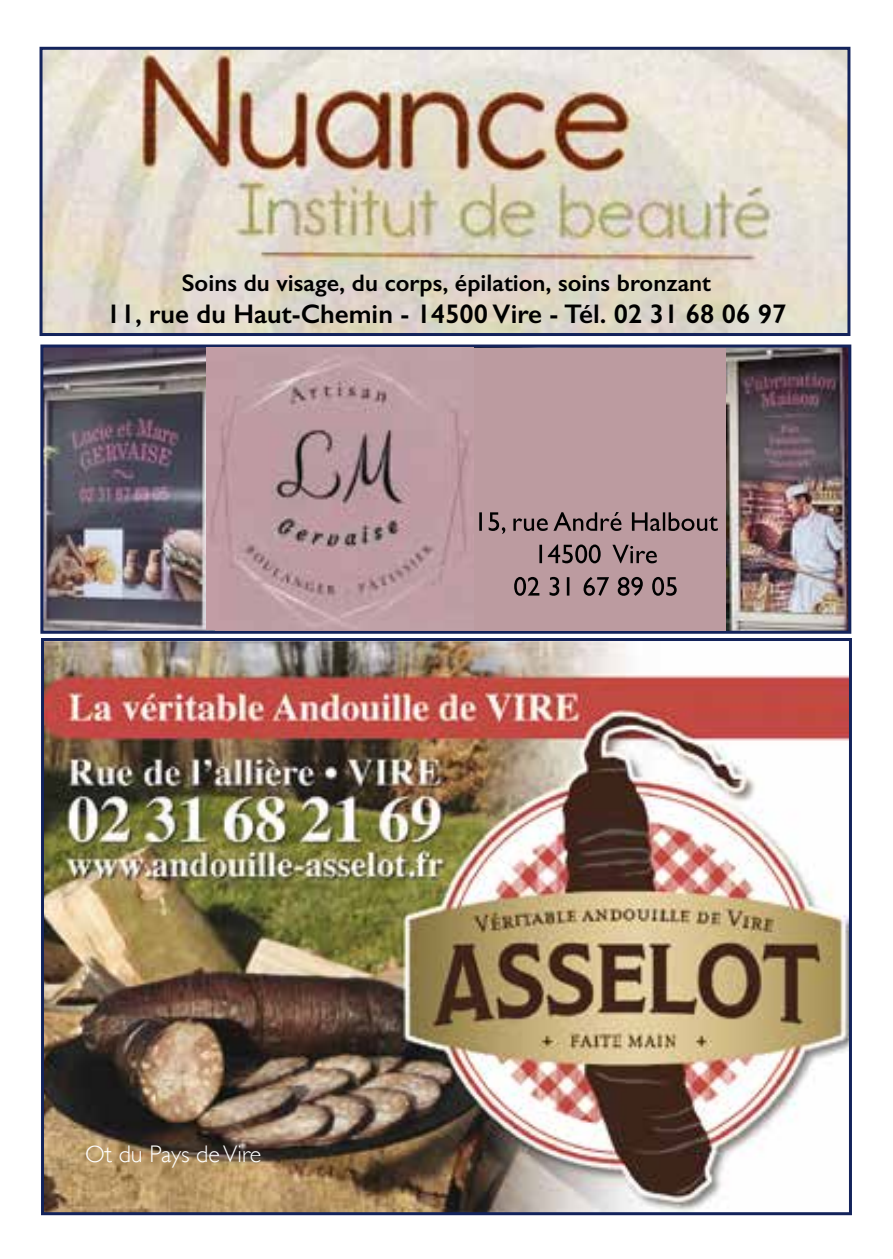
<style>
.page{position:relative;width:893px;height:1259px;background:#fff}
.page>*{position:absolute;margin:0;border:0;box-sizing:border-box;transform-origin:0 0}
.t1{font:600 27px "Gill Sans";color:#000}
.t2{font:600 24px "Gill Sans";color:#000}
.t3{font:300 24px "Gill Sans";color:#fff}
</style>
<div class="page">
<img style="left:44px;top:51px;width:802px;height:281px">
<div style="left:40px;top:47px;width:810px;height:289px;border:3px solid #13235b"></div>
<img style="left:45px;top:642px;width:803px;height:569px">
<div style="left:41px;top:638px;width:811px;height:577px;border:3px solid #13235b"></div>
<img style="left:44px;top:348px;width:803px;height:282px">
<div style="left:40px;top:344px;width:811px;height:290px;border:3px solid #13235b"></div>
<div style="left:215px;top:348px;width:510px;height:282px;background:#bc9ba0"></div>
<img style="left:206px;top:348px;width:263px;height:281px">
<svg style="left:514px;top:577px;width:163px;height:19px"></svg>
<svg style="left:539px;top:544px;width:118px;height:19px"></svg>
<svg style="left:479px;top:512px;width:239px;height:22px"></svg>
<p class="t2" style="left:182px;top:268px;width:531px">Soins du visage, du corps, épilation, soins bronzant</p>
<p class="t1" style="left:107px;top:298px;width:681px">11, rue du Haut-Chemin - 14500 Vire - Tél. 02 31 68 06 97</p>
<p class="t3" style="left:85px;top:1135px;width:178px">Ot du Pays de Vire</p>
</div>
